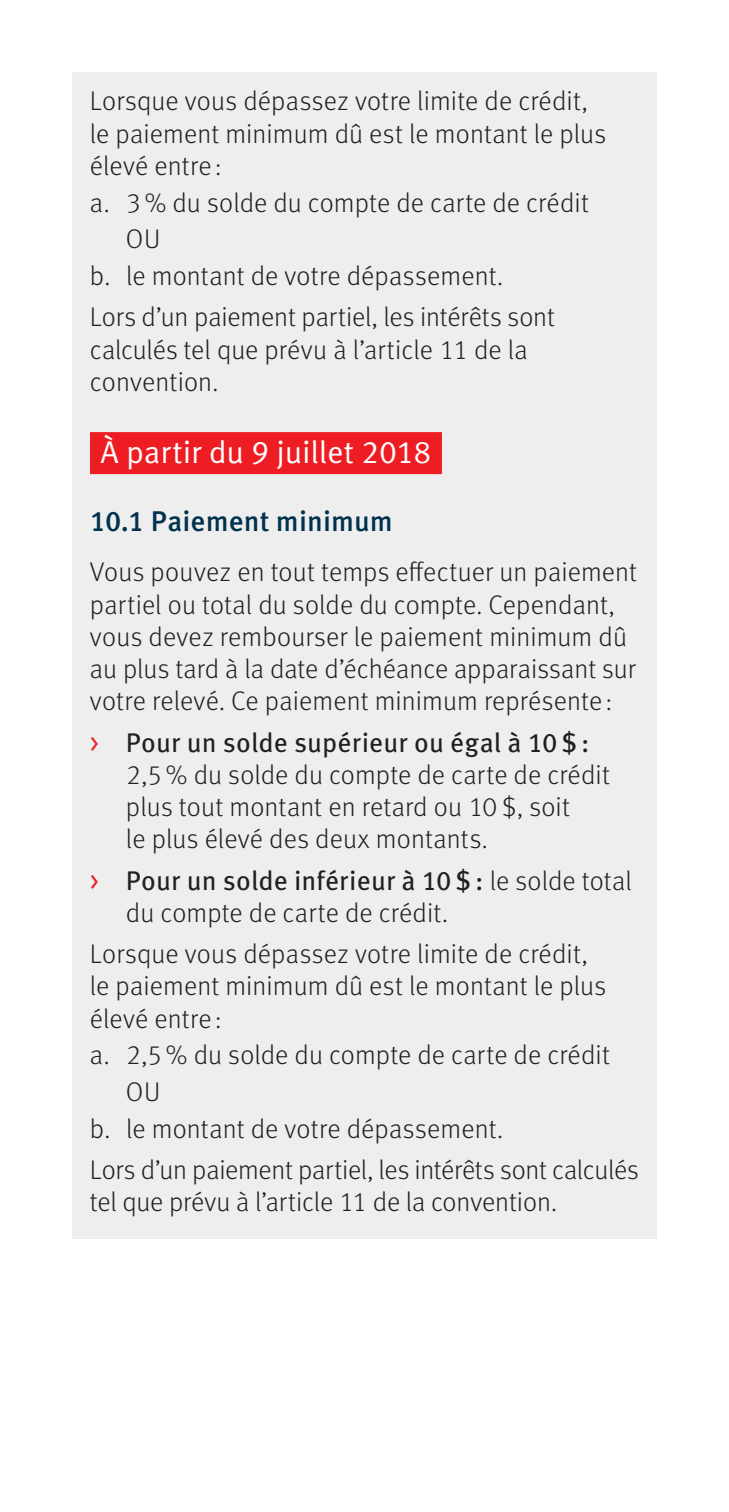
<style>
.page{position:relative;width:729px;height:1512px;background:#fff}
.page>*{position:absolute;margin:0;border:0;box-sizing:border-box;transform-origin:0 0}
.t1{font:31.5px "Meta OT Norm";letter-spacing:-.005em;color:#fff}
.t2{font:500 28.5px "Meta OT";color:#00314d}
.t3{font:300 27px/32.1px "Meta OT";letter-spacing:.005em;color:#231f20}
.s1{font-family:"Meta OT Norm";font-weight:400;color:#ee1d23}
.s2{font-weight:400}
</style>
<div class="page">
<div style="left:72px;top:72px;width:585px;height:1166px;background:#eeeeef"></div>
<div style="left:90px;top:432px;width:352px;height:42px;background:#ee1d23"></div>
<p class="t3" style="left:90px;top:87px;width:518px">Lorsque vous dépassez votre limite de crédit, le paiement minimum dû est le montant le plus élevé entre :</p>
<p class="t3" style="left:90px;top:188px;width:500px">a. 3 % du solde du compte de carte de crédit</p>
<p class="t3" style="left:126px;top:225px;width:36px">OU</p>
<p class="t3" style="left:90px;top:262px;width:415px">b. le montant de votre dépassement.</p>
<p class="t3" style="left:90px;top:303px;width:466px">Lors d’un paiement partiel, les intérêts sont calculés tel que prévu à l’article 11 de la convention.</p>
<p class="t1" style="left:100px;top:440px;width:332px">À partir du 9 juillet 2018</p>
<p class="t2" style="left:90px;top:511px;width:304px">10.1 Paiement minimum</p>
<p class="t3" style="left:90px;top:558px;width:549px">Vous pouvez en tout temps effectuer un paiement partiel ou total du solde du compte. Cependant, vous devez rembourser le paiement minimum dû au plus tard à la date d’échéance apparaissant sur votre relevé. Ce paiement minimum représente :</p>
<p class="t3" style="left:126px;top:728px;width:486px;text-indent:-36px"><span class="s1">&gt;</span> <span class="s2">Pour un solde supérieur ou égal à 10 $ :<br></span>2,5 % du solde du compte de carte de crédit plus tout montant en retard ou 10 $, soit<br>le plus élevé des deux montants.</p>
<p class="t3" style="left:126px;top:866px;width:507px;text-indent:-36px"><span class="s1">&gt;</span> <span class="s2">Pour un solde inférieur à 10 $ :</span> le solde total du compte de carte de crédit.</p>
<p class="t3" style="left:90px;top:940px;width:518px">Lorsque vous dépassez votre limite de crédit, le paiement minimum dû est le montant le plus élevé entre :</p>
<p class="t3" style="left:90px;top:1041px;width:522px">a. 2,5 % du solde du compte de carte de crédit</p>
<p class="t3" style="left:126px;top:1078px;width:36px">OU</p>
<p class="t3" style="left:90px;top:1115px;width:415px">b. le montant de votre dépassement.</p>
<p class="t3" style="left:90px;top:1156px;width:550px">Lors d’un paiement partiel, les intérêts sont calculés tel que prévu à l’article 11 de la convention.</p>
</div>
